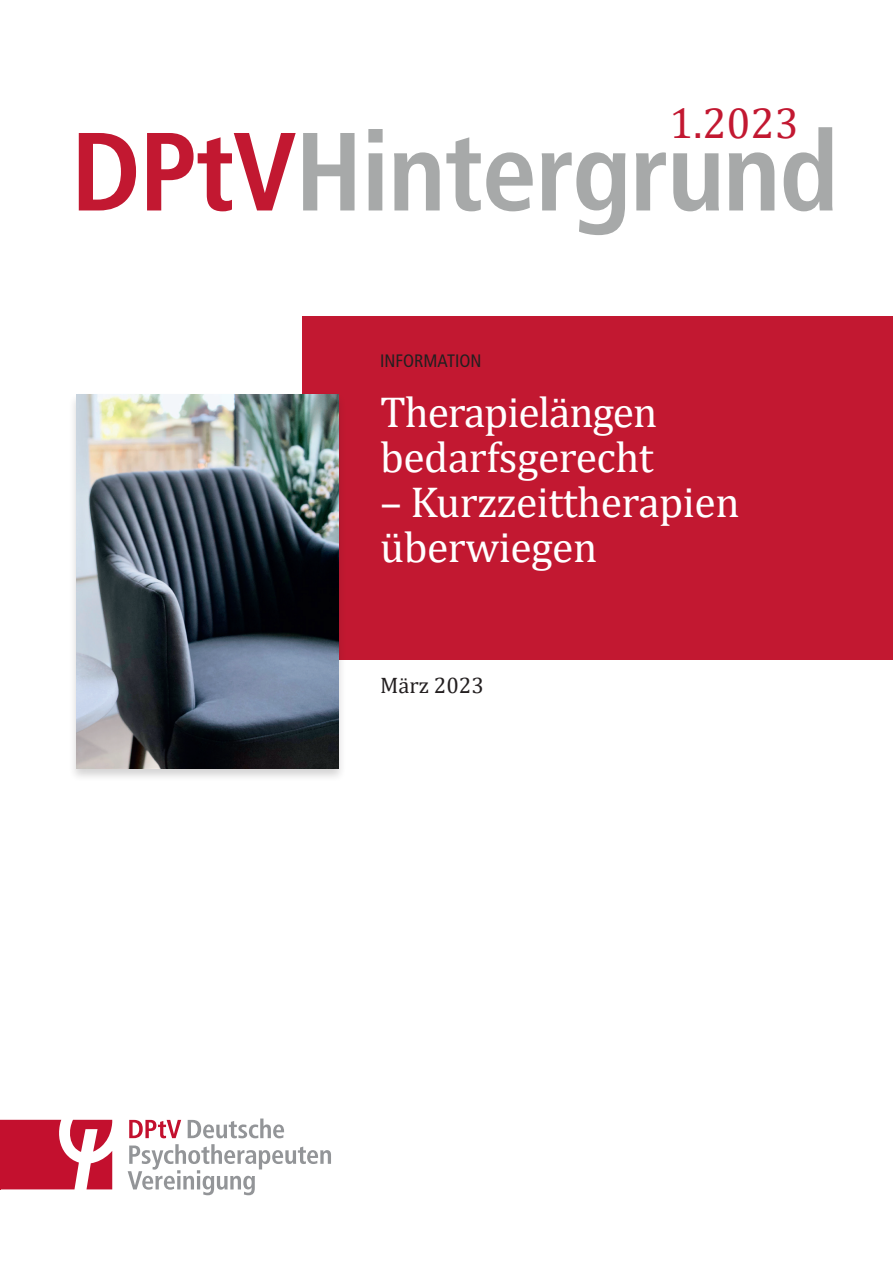
<style>
.page{position:relative;width:893px;height:1263px;background:#fff}
.page>*{position:absolute;margin:0;border:0;box-sizing:border-box;transform-origin:0 0}
.t1{font:700 condensed 111px "Frutiger LT Std";letter-spacing:-.015em;color:#a7a9a9}
.t2{font:43.5px/45px "Cambria";letter-spacing:-.01em;color:#fff}
.t3{font:43.5px "Cambria";color:#c21831}
.t4{font:22.5px "Cambria";color:#231f20}
.t5{font:condensed 18px "Frutiger LT Std";color:#231f20}
.s1{color:#c21831}
</style>
<div class="page">
<div style="left:302px;top:316px;width:591px;height:343px;background:#c21831"></div>
<svg style="left:128px;top:1144px;width:203px;height:51px"></svg>
<svg style="left:188px;top:1118px;width:96px;height:20px"></svg>
<svg style="left:129px;top:1120px;width:52px;height:18px"></svg>
<svg style="left:0;top:1120px;width:112px;height:69px"></svg>
<div style="left:68px;top:392px;width:279px;height:390px;background:#231f20;opacity:.2"></div>
<img style="left:77px;top:394px;width:261px;height:374px">
<p class="t3" style="left:669px;top:98px;width:131px">1.2023</p>
<h1 class="t1" style="left:71px;top:106px;width:769px"><span class="s1">DPtV</span>Hintergrund</h1>
<p class="t5" style="left:380px;top:350px;width:103px">INFORMATION</p>
<p class="t2" style="left:380px;top:389px;width:279px">Therapielängen bedarfsgerecht</p>
<p class="t2" style="left:380px;top:479px;width:361px">– Kurzzeittherapien überwiegen</p>
<p class="t4" style="left:380px;top:672px;width:105px">März 2023</p>
</div>
